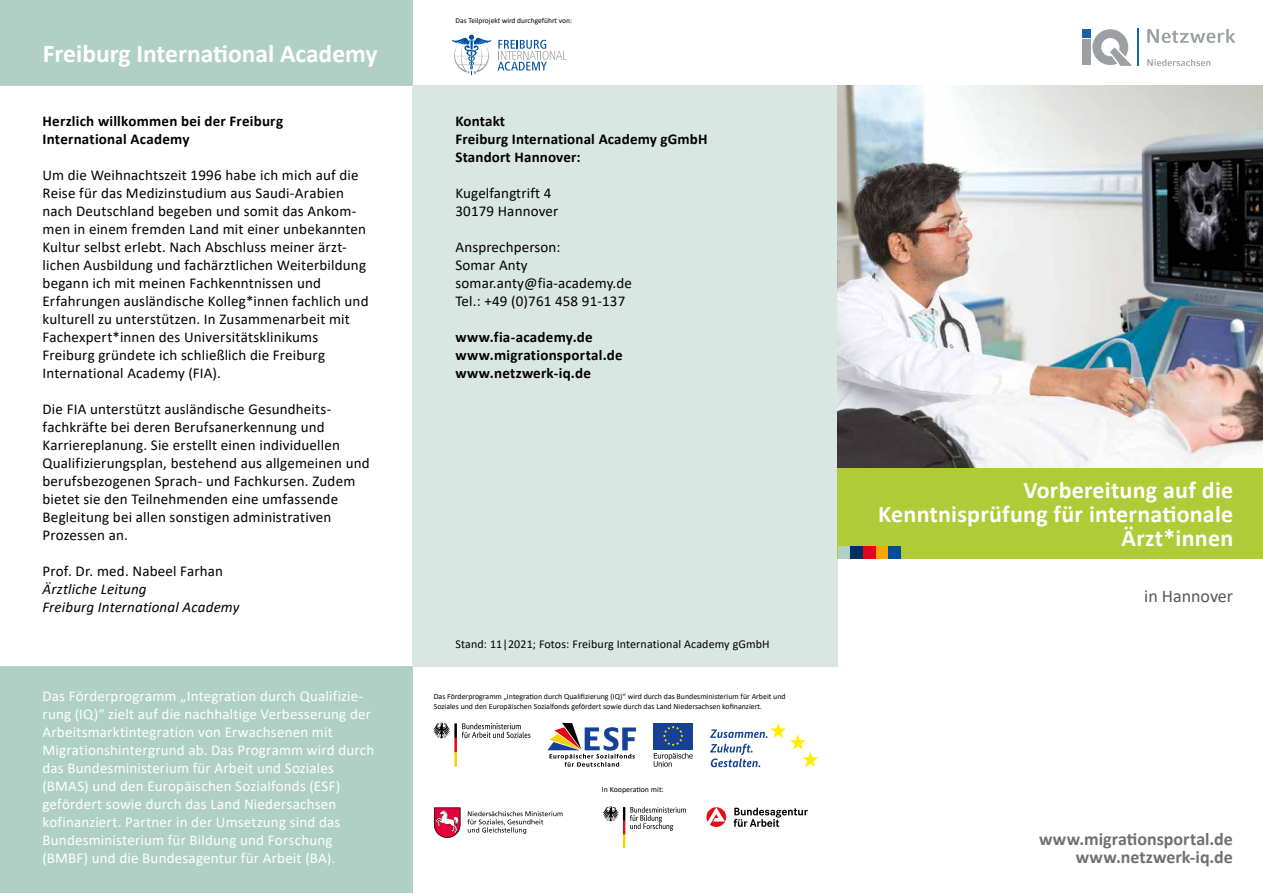
<style>
.page{position:relative;width:1263px;height:893px;background:#fff}
.page>*{position:absolute;margin:0;border:0;box-sizing:border-box;transform-origin:0 0}
.t1{font:700 25.5px "Calibri";color:#fff}
.t2{font:700 24px/24px "Calibri";letter-spacing:.01em;color:#fff;text-align:right}
.t3{font:700 18px/18px "Calibri";color:#706f6f;text-align:right}
.t4{font:18px "Calibri";color:#575756}
.t5{font:15px/18px "Calibri";letter-spacing:.01em;color:#000}
.t6{font:15px/18px "Calibri";letter-spacing:.01em;color:#fff}
.t7{font:700 15px/18px "Calibri";letter-spacing:.015em;color:#000}
.t8{font:italic 15px/18px "Calibri";letter-spacing:.01em;color:#000}
.t9{font:12px "Calibri";letter-spacing:.01em;color:#000}
.t10{font:7.95px/9.4px "Calibri";color:#000}
.t11{font:7.5px "Calibri";color:#000}
</style>
<div class="page">
<div style="left:0;top:0;width:412px;height:85px;background:#b0d0c5"></div>
<div style="left:0;top:666px;width:412px;height:227px;background:#b0d0c5"></div>
<div style="left:412px;top:85px;width:426px;height:581px;background:#d9e7e2"></div>
<div style="left:838px;top:468px;width:425px;height:91px;background:#afcb37"></div>
<div style="left:863px;top:546px;width:13px;height:13px;background:#e3051b"></div>
<div style="left:838px;top:546px;width:12px;height:13px;background:#b0d0c5"></div>
<div style="left:876px;top:546px;width:13px;height:13px;background:#f7a600"></div>
<div style="left:888px;top:546px;width:13px;height:13px;background:#004f9f"></div>
<div style="left:850px;top:546px;width:13px;height:13px;background:#00305d"></div>
<svg style="left:433px;top:723px;width:97px;height:44px"></svg>
<svg style="left:547px;top:722px;width:89px;height:45px"></svg>
<svg style="left:654px;top:753px;width:39px;height:14px"></svg>
<div style="left:654px;top:723px;width:39px;height:26px;background:#164194"></div>
<svg style="left:663px;top:726px;width:20px;height:20px"></svg>
<svg style="left:710px;top:722px;width:108px;height:45px"></svg>
<svg style="left:497px;top:40px;width:70px;height:31px"></svg>
<svg style="left:452px;top:35px;width:39px;height:39px"></svg>
<img style="left:838px;top:85px;width:425px;height:383px">
<svg style="left:734px;top:808px;width:74px;height:19px"></svg>
<svg style="left:706px;top:807px;width:20px;height:20px"></svg>
<svg style="left:603px;top:806px;width:83px;height:42px"></svg>
<svg style="left:467px;top:811px;width:95px;height:23px"></svg>
<svg style="left:434px;top:807px;width:26px;height:31px"></svg>
<div style="left:1082px;top:40px;width:9px;height:25px;background:#9ca0a3"></div>
<div style="left:1082px;top:29px;width:9px;height:9px;background:#1961ac"></div>
<svg style="left:1092px;top:29px;width:40px;height:37px"></svg>
<hr style="left:1137px;top:29px;width:1px;height:37px;background:#1961ac">
<svg style="left:1147px;top:59px;width:63px;height:7px"></svg>
<svg style="left:1147px;top:29px;width:88px;height:14px"></svg>
<h1 class="t1" style="left:43px;top:35px;width:336px">Freiburg International Academy</h1>
<p class="t7" style="left:43px;top:112px;width:242px">Herzlich willkommen bei der Freiburg<br>International Academy</p>
<p class="t5" style="left:43px;top:166px;width:328px">Um die Weihnachtszeit 1996 habe ich mich auf die Reise für das Medizinstudium aus Saudi-Arabien nach Deutschland begeben und somit das Ankom&shy;men in einem fremden Land mit einer unbekannten Kultur selbst erlebt. Nach Abschluss meiner ärzt&shy;lichen Ausbildung und fachärztlichen Weiterbildung begann ich mit meinen Fachkenntnissen und Erfahrungen ausländische Kolleg*innen fachlich und kulturell zu unterstützen. In Zusammenarbeit mit Fachexpert*innen des Universitätsklinikums Freiburg gründete ich schließlich die Freiburg International Academy (FIA).</p>
<p class="t5" style="left:43px;top:400px;width:329px">Die FIA unterstützt ausländische Gesundheits&shy;fachkräfte bei deren Berufsanerkennung und Karriereplanung. Sie erstellt einen individuellen Qualifizierungsplan, bestehend aus allgemeinen und berufsbezogenen Sprach- und Fachkursen. Zudem bietet sie den Teilnehmenden eine umfassende Begleitung bei allen sonstigen administrativen Prozessen an.</p>
<p class="t5" style="left:43px;top:562px;width:182px">Prof. Dr. med. Nabeel Farhan</p>
<p class="t8" style="left:43px;top:579px;width:199px">Ärztliche Leitung<br>Freiburg International Academy</p>
<p class="t6" style="left:43px;top:687px;width:333px">Das Förderprogramm „Integration durch Qualifizie&shy;rung (IQ)“ zielt auf die nachhaltige Verbesserung der Arbeitsmarktintegration von Erwachsenen mit Migrationshintergrund ab. Das Programm wird durch das Bundesministerium für Arbeit und Soziales (BMAS) und den Europäischen Sozialfonds (ESF) gefördert sowie durch das Land Niedersachsen kofinanziert. Partner in der Umsetzung sind das Bundesministerium für Bildung und Forschung (BMBF) und die Bundesagentur für Arbeit (BA).</p>
<p class="t11" style="left:455px;top:15px;width:118px">Das Teilprojekt wird durchgeführt von:</p>
<p class="t7" style="left:455px;top:112px;width:254px">Kontakt<br>Freiburg International Academy gGmbH<br>Standort Hannover:</p>
<p class="t5" style="left:455px;top:184px;width:104px">Kugelfangtrift 4<br>30179 Hannover</p>
<p class="t5" style="left:455px;top:238px;width:178px">Ansprechperson:<br>Somar Anty somar.anty@fia-academy.de<br>Tel.: +49 (0)761 458 91-137</p>
<p class="t7" style="left:455px;top:328px;width:169px">www.fia-academy.de www.migrationsportal.de www.netzwerk-iq.de</p>
<p class="t9" style="left:455px;top:636px;width:316px">Stand: 11|2021; Fotos: Freiburg International Academy gGmbH</p>
<p class="t10" style="left:434px;top:691px;width:353px">Das Förderprogramm „Integration durch Qualifizierung (IQ)“ wird durch das Bundesministerium für Arbeit und<br>Soziales und den Europäischen Sozialfonds gefördert sowie durch das Land Niedersachsen kofinanziert.</p>
<p class="t10" style="left:602px;top:785px;width:63px">In Kooperation mit:</p>
<h2 class="t2" style="left:878px;top:478px;width:356px">Vorbereitung auf die<br>Kenntnisprüfung für internationale<br>Ärzt*innen</h2>
<p class="t4" style="left:1144px;top:584px;width:91px">in Hannover</p>
<p class="t3" style="left:1039px;top:830px;width:195px">www.migrationsportal.de www.netzwerk-iq.de</p>
</div>
